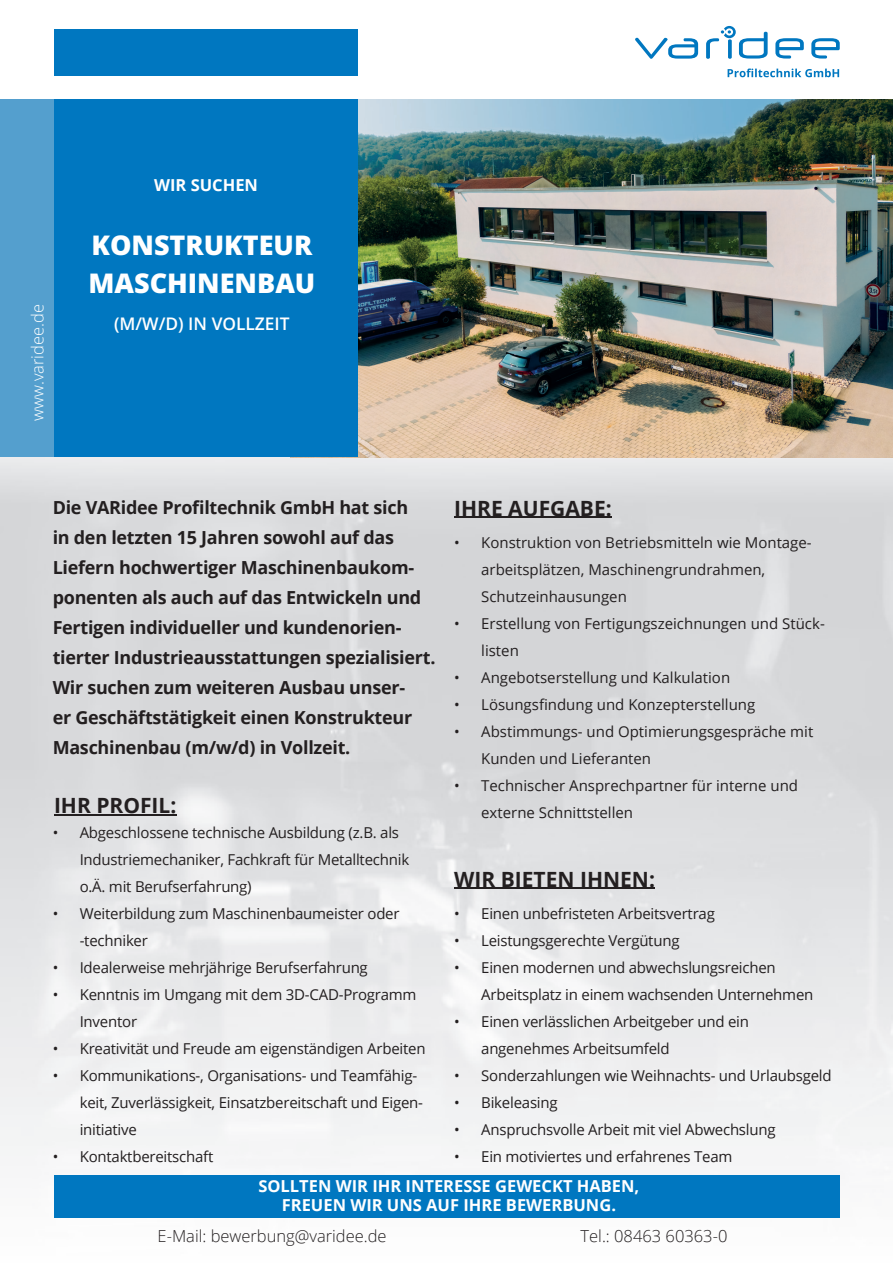
<style>
.page{position:relative;width:893px;height:1263px;background:#fff}
.page>*{position:absolute;margin:0;border:0;box-sizing:border-box;transform-origin:0 0}
.t1{font:800 27px/37.5px "Open Sans";color:#fff}
.t2{font:700 21px "Open Sans";color:#231f20}
.t3{font:700 18px/30px "Open Sans";letter-spacing:-.015em;color:#231f20}
.t4{font:600 17.4px "Open Sans";color:#fff}
.t5{font:700 16.5px/19.5px "Open Sans";color:#fff;text-align:center}
.t6{font:300 16.5px "Open Sans";color:#231f20}
.t7{font:300 16.5px "Open Sans";color:#fff}
.t8{font:15px/27px "Open Sans";letter-spacing:-.015em;color:#231f20}
</style>
<div class="page">
<img style="left:0;top:457px;width:893px;height:708px">
<div style="left:0;top:99px;width:893px;height:358px;background:#549fce"></div>
<img style="left:357px;top:99px;width:536px;height:358px">
<div style="left:54px;top:30px;width:303px;height:427px;background:#0077c0"></div>
<hr style="left:454px;top:888px;width:201px;height:1px;background:#231f20">
<hr style="left:454px;top:517px;width:158px;height:1px;background:#231f20">
<hr style="left:54px;top:814px;width:122px;height:1px;background:#231f20">
<div style="left:54px;top:1175px;width:786px;height:43px;background:#0077c0"></div>
<div style="left:0;top:77px;width:893px;height:22px;background:#fff"></div>
<svg style="left:775px;top:38px;width:29px;height:21px"></svg>
<svg style="left:811px;top:38px;width:29px;height:21px"></svg>
<svg style="left:635px;top:26px;width:133px;height:33px"></svg>
<svg style="left:728px;top:69px;width:111px;height:8px"></svg>
<p class="t7" style="left:26px;top:421px;width:118px;rotate:-90deg">www.varidee.de</p>
<p class="t5" style="left:154px;top:175px;width:105px">WIR SUCHEN</p>
<h1 class="t1" style="left:88px;top:225px;width:228px">KONSTRUKTEUR<br>MASCHINENBAU</h1>
<p class="t4" style="left:114px;top:312px;width:177px">(M/W/D) IN VOLLZEIT</p>
<p class="t3" style="left:53px;top:492px;width:384px">Die VARidee Profiltechnik GmbH hat sich<br>in den letzten 15 Jahren sowohl auf das Liefern hochwertiger Maschinenbaukom&shy;ponenten als auch auf das Entwickeln und Fertigen individueller und kundenorien&shy;tierter Industrieausstattungen spezialisiert.<br>Wir suchen zum weiteren Ausbau unser-<br>er Geschäftstätigkeit einen Konstrukteur Maschinenbau (m/w/d) in Vollzeit.</p>
<h2 class="t2" style="left:54px;top:791px;width:124px">IHR PROFIL:</h2>
<p class="t8" style="left:80px;top:818px;width:331px;text-indent:-27px">• Abgeschlossene technische Ausbildung (z.B. als<br>Industriemechaniker, Fachkraft für Metalltechnik o.Ä. mit Berufserfahrung)</p>
<p class="t8" style="left:80px;top:899px;width:321px;text-indent:-27px">• Weiterbildung zum Maschinenbaumeister oder -techniker</p>
<p class="t8" style="left:53px;top:953px;width:317px">• Idealerweise mehrjährige Berufserfahrung</p>
<p class="t8" style="left:80px;top:980px;width:338px;text-indent:-27px">• Kenntnis im Umgang mit dem 3D-CAD-Programm<br>Inventor</p>
<p class="t8" style="left:53px;top:1034px;width:374px">• Kreativität und Freude am eigenständigen Arbeiten</p>
<p class="t8" style="left:80px;top:1061px;width:345px;text-indent:-27px">• Kommunikations-, Organisations- und Teamfähig&shy;keit, Zuverlässigkeit, Einsatzbereitschaft und Eigen&shy;initiative</p>
<p class="t8" style="left:53px;top:1142px;width:162px">• Kontaktbereitschaft</p>
<h2 class="t2" style="left:454px;top:493px;width:159px">IHRE AUFGABE:</h2>
<p class="t8" style="left:481px;top:529px;width:332px;text-indent:-27px">• Konstruktion von Betriebsmitteln wie Montage&shy;arbeitsplätzen, Maschinengrundrahmen,<br>Schutzeinhausungen</p>
<p class="t8" style="left:481px;top:610px;width:345px;text-indent:-27px">• Erstellung von Fertigungszeichnungen und Stück&shy;listen</p>
<p class="t8" style="left:454px;top:664px;width:278px">• Angebotserstellung und Kalkulation</p>
<p class="t8" style="left:454px;top:691px;width:303px">• Lösungsfindung und Konzepterstellung</p>
<p class="t8" style="left:481px;top:718px;width:334px;text-indent:-27px">• Abstimmungs- und Optimierungsgespräche mit<br>Kunden und Lieferanten</p>
<p class="t8" style="left:481px;top:772px;width:318px;text-indent:-27px">• Technischer Ansprechpartner für interne und externe Schnittstellen</p>
<h2 class="t2" style="left:454px;top:864px;width:202px">WIR BIETEN IHNEN:</h2>
<p class="t8" style="left:454px;top:900px;width:262px">• Einen unbefristeten Arbeitsvertrag</p>
<p class="t8" style="left:454px;top:927px;width:227px">• Leistungsgerechte Vergütung</p>
<p class="t8" style="left:481px;top:954px;width:334px;text-indent:-27px">• Einen modernen und abwechslungsreichen<br>Arbeitsplatz in einem wachsenden Unternehmen</p>
<p class="t8" style="left:481px;top:1008px;width:269px;text-indent:-27px">• Einen verlässlichen Arbeitgeber und ein angenehmes Arbeitsumfeld</p>
<p class="t8" style="left:454px;top:1062px;width:379px">• Sonderzahlungen wie Weihnachts- und Urlaubsgeld</p>
<p class="t8" style="left:454px;top:1089px;width:105px">• Bikeleasing</p>
<p class="t8" style="left:454px;top:1116px;width:323px">• Anspruchsvolle Arbeit mit viel Abwechslung</p>
<p class="t8" style="left:454px;top:1143px;width:280px">• Ein motiviertes und erfahrenes Team</p>
<p class="t5" style="left:258px;top:1176px;width:382px">SOLLTEN WIR IHR INTERESSE GEWECKT HABEN,<br>FREUEN WIR UNS AUF IHRE BEWERBUNG.</p>
<p class="t6" style="left:158px;top:1225px;width:231px">E-Mail: bewerbung@varidee.de</p>
<p class="t6" style="left:581px;top:1225px;width:148px">Tel.: 08463 60363-0</p>
</div>
